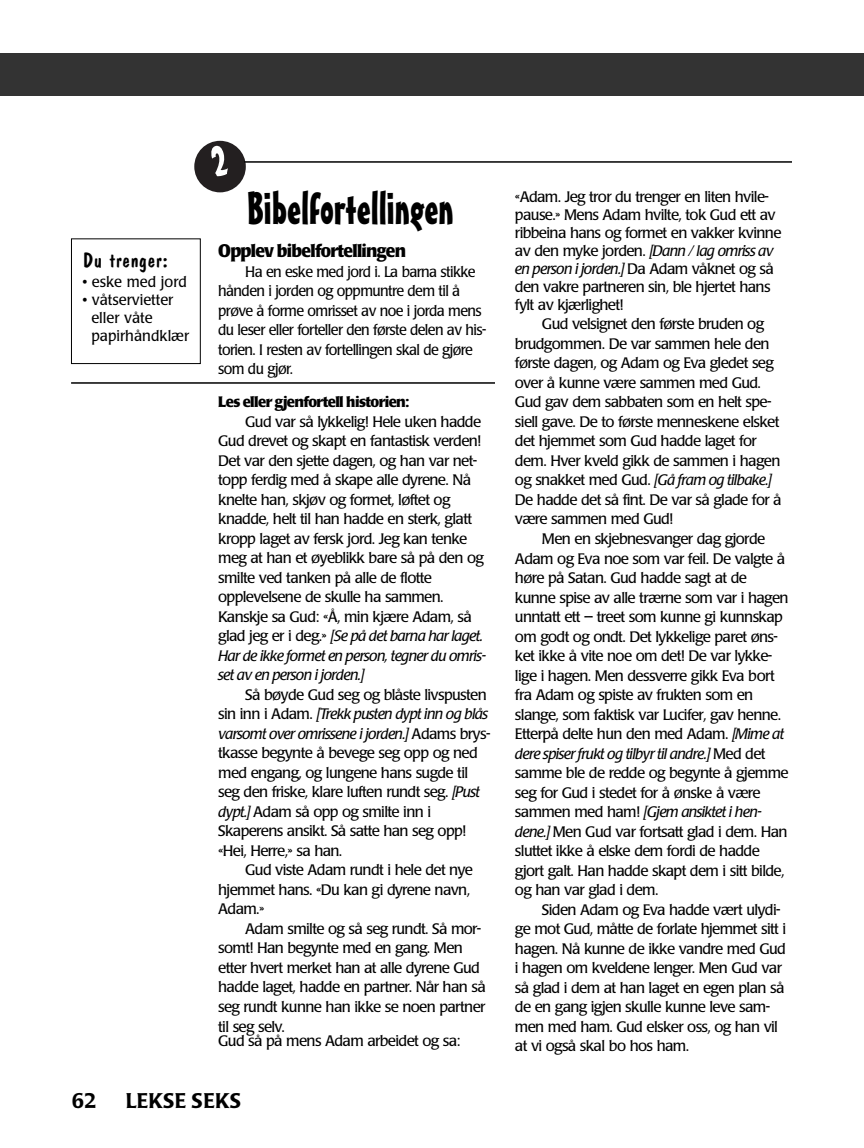
<style>
.page{position:relative;width:864px;height:1148px;background:#fff}
.page>*{position:absolute;margin:0;border:0;box-sizing:border-box;transform-origin:0 0}
.t1{font:45px "Mister Earl BT";color:#000}
.t2{font:500 21px "Poppl Laudatio";letter-spacing:.01em;color:#000}
.t3{font:21px "Dom Casual";color:#000;scale:1.05 1}
.t4{font:700 18px "Poppl Laudatio";letter-spacing:-.04em;color:#000;scale:.95 1}
.t5{font:15px/19.5px "Poppl Laudatio";letter-spacing:-.04em;color:#000}
.t6{font:15px/19.5px "Poppl Laudatio";letter-spacing:-.04em;color:#000;scale:.95 1}
.t7{font:15px/18px "Poppl Laudatio";color:#000}
.t8{font:700 15px "Poppl Laudatio";letter-spacing:-.04em;color:#000}
.s1{font-style:italic}
</style>
<div class="page">
<hr style="left:244px;top:161px;width:548px;height:2px;background:#000">
<div style="left:0;top:53px;width:864px;height:43px;background:#333"></div>
<hr style="left:71px;top:382px;width:424px;height:2px;background:#000">
<div style="left:71px;top:238px;width:130px;height:126px;border:1px solid #000"></div>
<svg style="left:194px;top:141px;width:52px;height:51px"></svg>
<h2 class="t3" style="left:82px;top:251px;width:83px">Du trenger:</h2>
<p class="t7" style="left:82px;top:275px;width:106px">• eske med jord</p>
<p class="t7" style="left:91px;top:293px;width:99px;text-indent:-9px">• våtservietter eller våte papirhåndklær</p>
<h1 class="t1" style="left:247px;top:192px;width:209px">Bibelfortellingen</h1>
<p class="t4" style="left:218px;top:243px;width:199px">Opplev bibelfortellingen</p>
<p class="t6" style="left:218px;top:263px;width:284px;text-indent:27px">Ha en eske med jord i. La barna stikke hånden i jorden og oppmuntre dem til å prøve å forme omrisset av noe i jorda mens du leser eller forteller den første delen av his&shy;torien. I resten av fortellingen skal de gjøre som du gjør.</p>
<p class="t8" style="left:218px;top:396px;width:193px">Les eller gjenfortell historien:</p>
<p class="t5" style="left:218px;top:413px;width:269px;text-indent:27px">Gud var så lykkelig! Hele uken hadde Gud drevet og skapt en fantastisk verden!<br>Det var den sjette dagen, og han var net&shy;topp ferdig med å skape alle dyrene. Nå knelte han, skjøv og formet, løftet og knadde, helt til han hadde en sterk, glatt kropp laget av fersk jord. Jeg kan tenke meg at han et øyeblikk bare så på den og smilte ved tanken på alle de flotte opplevelsene de skulle ha sammen.<br>Kanskje sa Gud: «Å, min kjære Adam, så glad jeg er i deg.» <span class="s1">[Se på det barna har laget.<br>Har de ikke formet en person, tegner du omris&shy;set av en person i jorden.]</span></p>
<p class="t5" style="left:218px;top:686px;width:274px;text-indent:27px">Så bøyde Gud seg og blåste livspusten sin inn i Adam. <span class="s1">[Trekk pusten dypt inn og blås varsomt over omrissene i jorden.]</span> Adams brys&shy;tkasse begynte å bevege seg opp og ned med engang, og lungene hans sugde til seg den friske, klare luften rundt seg. <span class="s1">[Pust dypt.]</span> Adam så opp og smilte inn i Skaperens ansikt. Så satte han seg opp! «Hei, Herre,» sa han.</p>
<p class="t5" style="left:218px;top:862px;width:256px;text-indent:27px">Gud viste Adam rundt i hele det nye hjemmet hans. «Du kan gi dyrene navn,<br>Adam.»</p>
<p class="t5" style="left:218px;top:920px;width:269px;text-indent:27px">Adam smilte og så seg rundt. Så mor&shy;somt! Han begynte med en gang. Men etter hvert merket han at alle dyrene Gud hadde laget, hadde en partner. Når han så seg rundt kunne han ikke se noen partner til seg selv.</p>
<p class="t5" style="left:218px;top:1033px;width:244px">Gud så på mens Adam arbeidet og sa:</p>
<h2 class="t2" style="left:72px;top:1091px;width:26px">62</h2>
<h2 class="t2" style="left:126px;top:1091px;width:116px">LEKSE SEKS</h2>
<p class="t5" style="left:515px;top:189px;width:268px;line-height:18px">«Adam. Jeg tror du trenger en liten hvile&shy;pause.» Mens Adam hvilte, tok Gud ett av ribbeina hans og formet en vakker kvinne av den myke jorden. <span class="s1">[Dann / lag omriss av en person i jorden.]</span> Da Adam våknet og så den vakre partneren sin, ble hjertet hans fylt av kjærlighet!</p>
<p class="t5" style="left:515px;top:316px;width:268px;text-indent:27px">Gud velsignet den første bruden og brudgommen. De var sammen hele den første dagen, og Adam og Eva gledet seg over å kunne være sammen med Gud.<br>Gud gav dem sabbaten som en helt spe&shy;siell gave. De to første menneskene elsket det hjemmet som Gud hadde laget for dem. Hver kveld gikk de sammen i hagen og snakket med Gud. <span class="s1">[Gå fram og tilbake.] </span>De hadde det så fint. De var så glade for å være sammen med Gud!</p>
<p class="t5" style="left:515px;top:530px;width:275px;text-indent:27px">Men en skjebnesvanger dag gjorde Adam og Eva noe som var feil. De valgte å høre på Satan. Gud hadde sagt at de kunne spise av alle trærne som var i hagen unntatt ett – treet som kunne gi kunnskap om godt og ondt. Det lykkelige paret øns&shy;ket ikke å vite noe om det! De var lykke&shy;lige i hagen. Men dessverre gikk Eva bort fra Adam og spiste av frukten som en slange, som faktisk var Lucifer, gav henne.<br>Etterpå delte hun den med Adam. <span class="s1">[Mime at dere spiser frukt og tilbyr til andre.]</span> Med det samme ble de redde og begynte å gjemme seg for Gud i stedet for å ønske å være sammen med ham! <span class="s1">[Gjem ansiktet i hen&shy;dene.]</span> Men Gud var fortsatt glad i dem. Han sluttet ikke å elske dem fordi de hadde gjort galt. Han hadde skapt dem i sitt bilde, og han var glad i dem.</p>
<p class="t5" style="left:515px;top:901px;width:273px;text-indent:27px">Siden Adam og Eva hadde vært ulydi&shy;ge mot Gud, måtte de forlate hjemmet sitt i hagen. Nå kunne de ikke vandre med Gud i hagen om kveldene lenger. Men Gud var så glad i dem at han laget en egen plan så de en gang igjen skulle kunne leve sam&shy;men med ham. Gud elsker oss, og han vil at vi også skal bo hos ham.</p>
</div>
